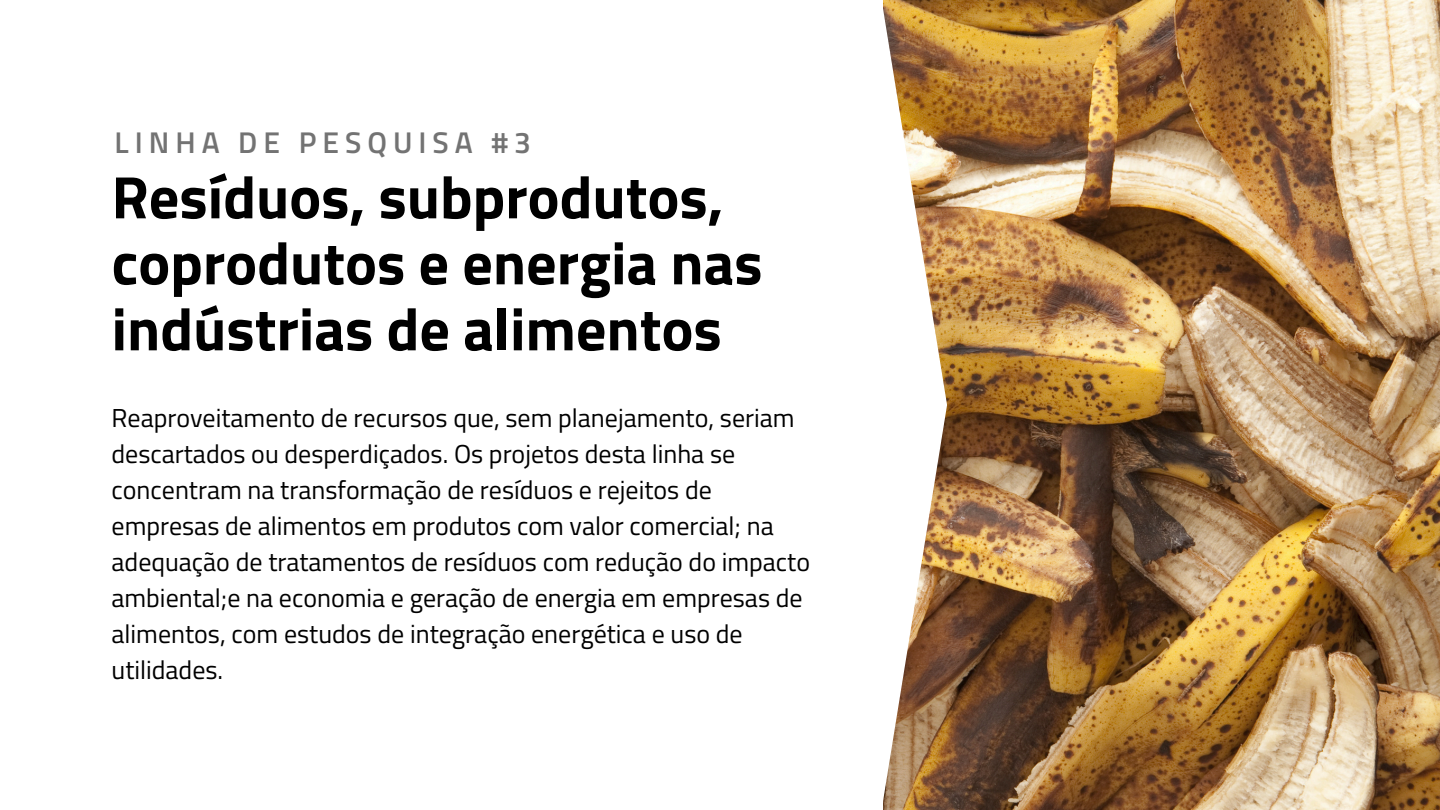
<style>
.page{position:relative;width:1440px;height:810px;background:#fff}
.page>*{position:absolute;margin:0;border:0;box-sizing:border-box;transform-origin:0 0}
.t1{font:700 60px/66px "Titillium Web";color:#000}
.t2{font:600 30px "Titillium Web";letter-spacing:.2em;color:#737373}
.t3{font:26px/36px "Titillium Web";color:#000}
</style>
<div class="page">
<img style="left:947px;top:0;width:493px;height:810px">
<img style="left:883px;top:0;width:64px;height:810px">
<h1 class="t2" style="left:115px;top:119px;width:418px">LINHA DE PESQUISA #3</h1>
<p class="t1" style="left:112px;top:163px;width:652px">Resíduos, subprodutos, coprodutos e energia nas indústrias de alimentos</p>
<p class="t3" style="left:112px;top:399px;width:700px">Reaproveitamento de recursos que, sem planejamento, seriam descartados ou desperdiçados. Os projetos desta linha se concentram na transformação de resíduos e rejeitos de empresas de alimentos em produtos com valor comercial; na adequação de tratamentos de resíduos com redução do impacto ambiental;e na economia e geração de energia em empresas de alimentos, com estudos de integração energética e uso de utilidades.</p>
</div>
